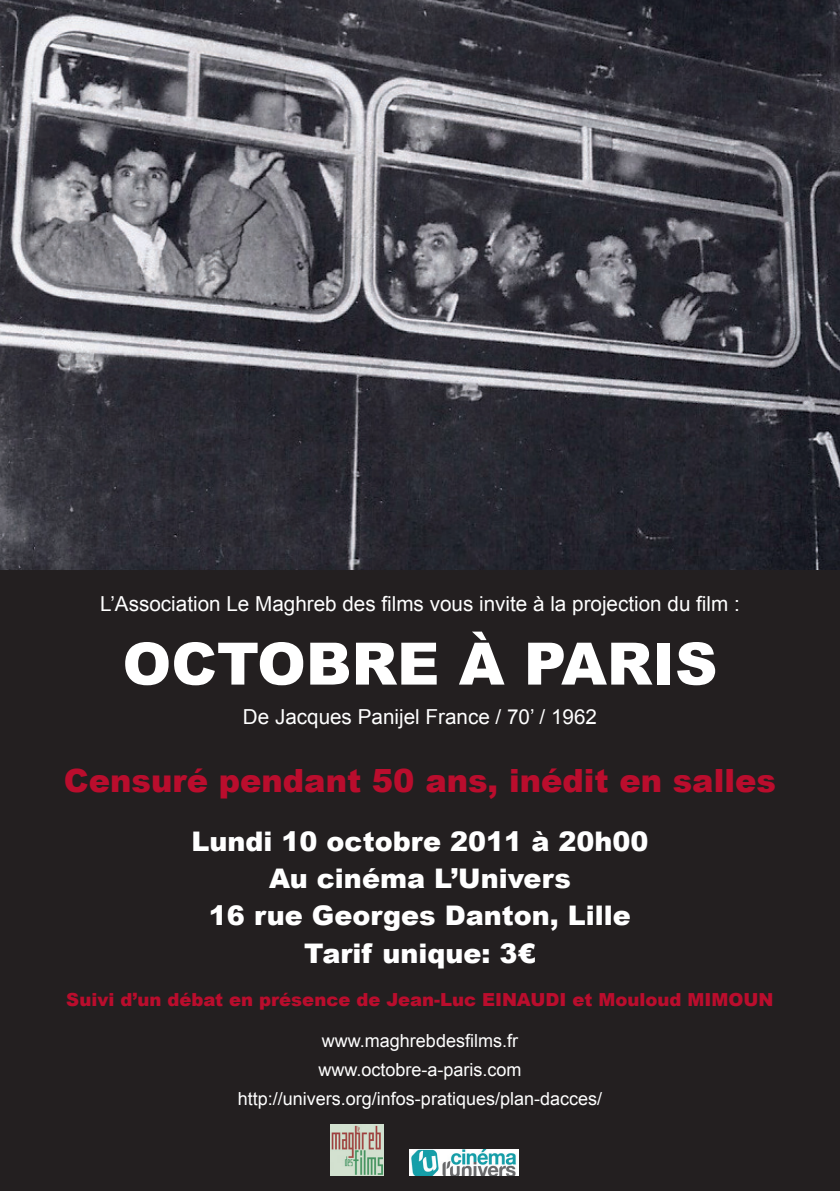
<style>
.page{position:relative;width:840px;height:1191px;background:#fff}
.page>*{position:absolute;margin:0;border:0;box-sizing:border-box;transform-origin:0 0}
.t1{font:900 58.4px "Arial";color:#fff}
.t2{font:900 32px "Arial";color:#ba0d2d}
.t3{font:900 27px/37.2px "Arial";color:#fff;text-align:center}
.t4{font:20.6px "Arial";color:#fff}
.t5{font:18px/28.6px "Arial";color:#fff}
.t6{font:900 18px "Arial";color:#ba0d2d}
</style>
<div class="page">
<div style="left:0;top:0;width:839px;height:1191px;background:#231f20"></div>
<img style="left:0;top:0;width:839px;height:569px">
<img style="left:330px;top:1124px;width:53px;height:52px">
<img style="left:409px;top:1149px;width:109px;height:27px">
<p class="t4" style="left:100px;top:590px;width:641px">L’Association Le Maghreb des films vous invite à la projection du film :</p>
<h1 class="t1" style="left:122px;top:621px;width:596px">Octo bre à Paris</h1>
<p class="t4" style="left:243px;top:703px;width:355px">De Jacques Panijel France / 70’ / 1962</p>
<h2 class="t2" style="left:64px;top:757px;width:713px">Censuré pendant 50 ans, inédit en salles</h2>
<h3 class="t3" style="left:191px;top:822px;width:458px">Lundi 10 octobre 2011 à 20h00<br>Au cinéma L’Univers<br>16 rue Georges Danton, Lille<br>Tarif unique: 3€</h3>
<p class="t6" style="left:66px;top:986px;width:708px">Suivi d’un débat en présence de Jean-Luc EI NAUDI et Mouloud MI MOUN</p>
<p class="t5" style="left:318px;top:1027px;width:205px">www.maghrebdesfilms.fr www.octobre-a-paris.com</p>
<p class="t5" style="left:237px;top:1084px;width:366px">http://univers.org/infos-pratiques/plan-dacces/</p>
</div>
